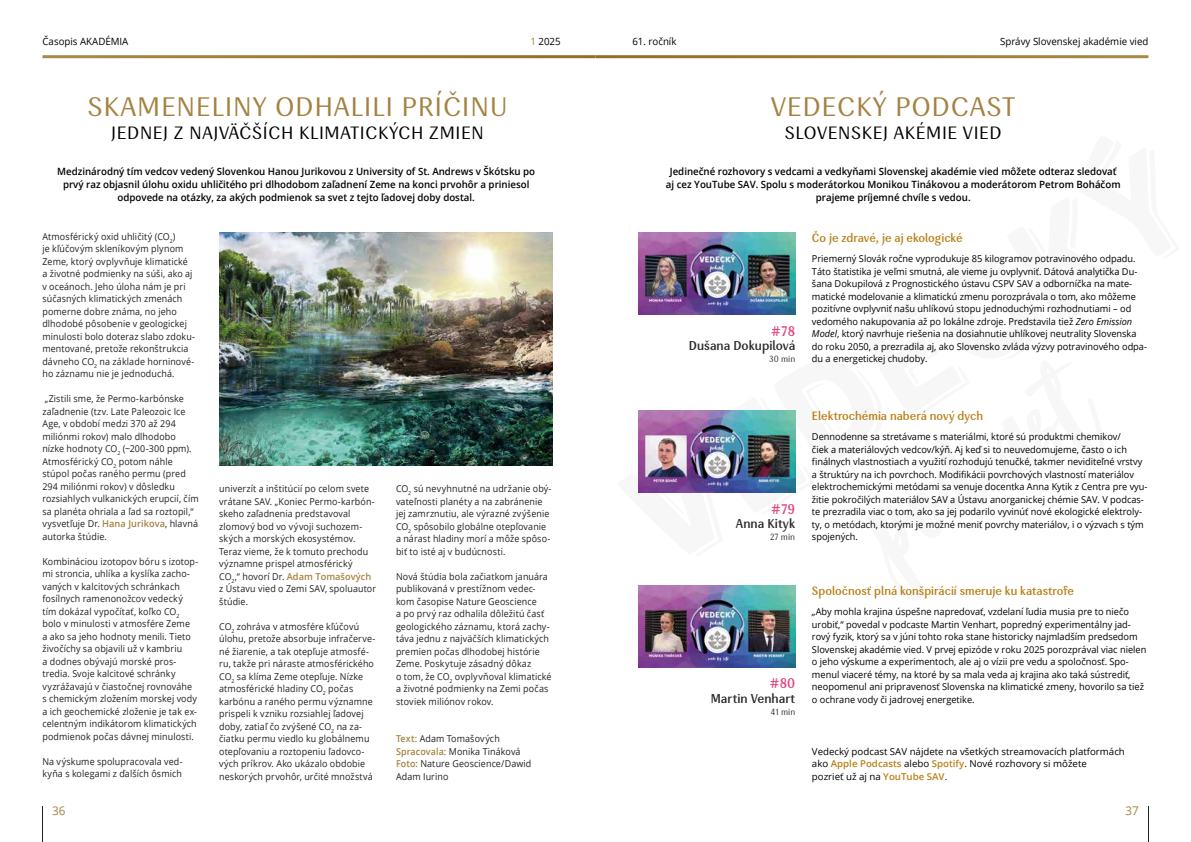
<style>
.page{position:relative;width:1191px;height:842px;background:#fff}
.page>*{position:absolute;margin:0;border:0;box-sizing:border-box;transform-origin:0 0}
.t1{font:26.7px "Enceladus";color:#a48241;scale:1.12 1}
.t2{font:17.8px "Enceladus";color:#000;scale:1.12 1}
.t3{font:600 14px "Enceladus";color:#e14681}
.t4{font:600 12.8px "Enceladus";color:#282827}
.t5{font:600 12px "Enceladus";color:#b8811a}
.t6{font:12px "Open Sans";color:#a48241}
.t7{font:600 10px/13px "Open Sans";color:#000;text-align:center}
.t8{font:10px "Open Sans";color:#000}
.t9{font:9.5px/12.5px "Open Sans";letter-spacing:.015em;color:#212121;scale:.94 1}
.t10{font:9.5px/12.5px "Open Sans";color:#000}
.t11{font:9px "Enceladus";color:#282827}
.s1{color:#a48241}
.s2{font-weight:600;color:#a48241}
.s3{font-style:italic}
.s4{font-weight:600;color:#b8811a}
</style>
<div class="page">
<hr style="left:43px;top:806px;width:1px;height:36px;background:#212121">
<hr style="left:1147px;top:806px;width:1px;height:36px;background:#212121">
<img style="left:638px;top:586px;width:157px;height:82px">
<img style="left:638px;top:410px;width:157px;height:83px">
<img style="left:638px;top:232px;width:157px;height:83px">
<img style="left:219px;top:232px;width:334px;height:233px">
<p class="t8" style="left:43px;top:34px;width:87px">Časopis AKADÉMIA</p>
<p class="t8" style="left:530px;top:34px;width:32px"><span class="s1">1</span> 2025</p>
<h1 class="t1" style="left:87px;top:90px;width:377px">SKAMENELINY ODHALILI PRÍČINU</h1>
<h2 class="t2" style="left:111px;top:122px;width:335px">JEDNEJ Z NAJVÄČŠÍCH KLIMATICKÝCH ZMIEN</h2>
<p class="t7" style="left:57px;top:164px;width:479px">Medzinárodný tím vedcov vedený Slovenkou Hanou Jurikovou z University of St. Andrews v Škótsku po prvý raz objasnil úlohu oxidu uhličitého pri dlhodobom zaľadnení Zeme na konci prvohôr a priniesol odpovede na otázky, za akých podmienok sa svet z tejto ľadovej doby dostal.</p>
<p class="t9" style="left:42px;top:230px;width:164px">Atmosférický oxid uhličitý (CO<sub>2</sub>)<br>je kľúčovým skleníkovým plynom Zeme, ktorý ovplyvňuje klimatické a životné podmienky na súši, ako aj v oceánoch. Jeho úloha nám je pri súčasných klimatických zmenách pomerne dobre známa, no jeho dlhodobé pôsobenie v geologickej minulosti bolo doteraz slabo zdoku&shy;mentované, pretože rekonštrukcia dávneho CO<sub>2</sub> na základe horninové&shy;ho záznamu nie je jednoduchá.</p>
<p class="t9" style="left:42px;top:392px;width:168px">„Zistili sme, že Permo-karbónske zaľadnenie (tzv. Late Paleozoic Ice<br>Age, v období medzi 370 až 294 miliónmi rokov) malo dlhodobo nízke hodnoty CO<sub>2</sub> (~200-300 ppm).<br>Atmosférický CO<sub>2</sub> potom náhle stúpol počas raného permu (pred<br>294 miliónmi rokov) v dôsledku rozsiahlych vulkanických erupcií, čím sa planéta ohriala a ľad sa roztopil,“ vysvetľuje Dr. <span class="s2">Hana Jurikova</span>, hlavná autorka štúdie.</p>
<p class="t9" style="left:42px;top:555px;width:167px">Kombináciou izotopov bóru s izotop&shy;mi stroncia, uhlíka a kyslíka zacho&shy;vaných v kalcitových schránkach fosílnych ramenonožcov vedecký tím dokázal vypočítať, koľko CO<sub>2 </sub>bolo v minulosti v atmosfére Zeme<br>a ako sa jeho hodnoty menili. Tieto živočíchy sa objavili už v kambriu<br>a dodnes obývajú morské pros&shy;tredia. Svoje kalcitové schránky vyzrážavajú v čiastočnej rovnováhe s chemickým zložením morskej vody a ich geochemické zloženie je tak ex&shy;celentným indikátorom klimatických podmienok počas dávnej minulosti.</p>
<p class="t9" style="left:42px;top:755px;width:151px">Na výskume spolupracovala ved&shy;kyňa s kolegami z ďalších ôsmich</p>
<p class="t9" style="left:396px;top:482px;width:167px">CO<sub>2</sub> sú nevyhnutné na udržanie obý&shy;vateľnosti planéty a na zabránenie jej zamrznutiu, ale výrazné zvýšenie CO<sub>2</sub> spôsobilo globálne otepľovanie a nárast hladiny morí a môže spôso&shy;biť to isté aj v budúcnosti.</p>
<p class="t9" style="left:396px;top:570px;width:167px">Nová štúdia bola začiatkom januára publikovaná v prestížnom vedec&shy;kom časopise Nature Geoscience<br>a po prvý raz odhalila dôležitú časť geologického záznamu, ktorá zachy&shy;táva jednu z najväčších klimatických premien počas dlhodobej histórie Zeme. Poskytuje zásadný dôkaz<br>o tom, že CO<sub>2</sub> ovplyvňoval klimatické a životné podmienky na Zemi počas stoviek miliónov rokov.</p>
<p class="t9" style="left:396px;top:732px;width:146px"><span class="s2">Text:</span> Adam Tomašových<br><span class="s2">Spracovala:</span> Monika Tináková<br><span class="s2">Foto:</span> Nature Geoscience/Dawid<br>Adam Iurino</p>
<p class="t9" style="left:219px;top:482px;width:168px">univerzít a inštitúcií po celom svete vrátane SAV. „Koniec Permo-karbón&shy;skeho zaľadnenia predstavoval zlomový bod vo vývoji suchozem&shy;ských a morských ekosystémov.<br>Teraz vieme, že k tomuto prechodu významne prispel atmosférický<br>CO<sub>2</sub>,“ hovorí Dr. <span class="s2">Adam Tomašových </span>z Ústavu vied o Zemi SAV, spoluautor štúdie.</p>
<p class="t9" style="left:219px;top:620px;width:167px">CO<sub>2</sub> zohráva v atmosfére kľúčovú úlohu, pretože absorbuje infračerve&shy;né žiarenie, a tak otepľuje atmosfé&shy;ru, takže pri náraste atmosférického CO<sub>2</sub> sa klíma Zeme otepľuje. Nízke atmosférické hladiny CO<sub>2</sub> počas karbónu a raného permu významne prispeli k vzniku rozsiahlej ľadovej doby, zatiaľ čo zvýšené CO<sub>2</sub> na za&shy;čiatku permu viedlo ku globálnemu otepľovaniu a roztopeniu ľadovco&shy;vých príkrov. Ako ukázalo obdobie neskorých prvohôr, určité množstvá</p>
<p class="t8" style="left:632px;top:34px;width:46px">61. ročník</p>
<p class="t8" style="left:1000px;top:34px;width:150px">Správy Slovenskej akadémie vied</p>
<h1 class="t1" style="left:770px;top:90px;width:221px">VEDECKÝ PODCAST</h1>
<h2 class="t2" style="left:784px;top:122px;width:196px">SLOVENSKEJ AKÉMIE VIED</h2>
<p class="t7" style="left:666px;top:164px;width:456px">Jedinečné rozhovory s vedcami a vedkyňami Slovenskej akadémie vied môžete odteraz sledovať aj cez YouTube SAV. Spolu s moderátorkou Monikou Tinákovou a moderátorom Petrom Boháčom prajeme príjemné chvíle s vedou.</p>
<h3 class="t3" style="left:771px;top:322px;width:26px">#78</h3>
<h3 class="t4" style="left:689px;top:338px;width:108px">Dušana Dokupilová</h3>
<p class="t11" style="left:769px;top:353px;width:28px">30 min</p>
<p class="t5" style="left:812px;top:230px;width:152px">Čo je zdravé, je aj ekologické</p>
<p class="t10" style="left:812px;top:252px;width:336px">Priemerný Slovák ročne vyprodukuje 85 kilogramov potravinového odpadu.<br>Táto štatistika je veľmi smutná, ale vieme ju ovplyvniť. Dátová analytička Du&shy;šana Dokupilová z Prognostického ústavu CSPV SAV a odborníčka na mate&shy;matické modelovanie a klimatickú zmenu porozprávala o tom, ako môžeme pozitívne ovplyvniť našu uhlíkovú stopu jednoduchými rozhodnutiami – od vedomého nakupovania až po lokálne zdroje. Predstavila tiež <span class="s3">Zero Emission Model</span>, ktorý navrhuje riešenia na dosiahnutie uhlíkovej neutrality Slovenska do roku 2050, a prezradila aj, ako Slovensko zvláda výzvy potravinového odpa&shy;du a energetickej chudoby.</p>
<h3 class="t3" style="left:770px;top:500px;width:26px">#79</h3>
<h3 class="t4" style="left:736px;top:516px;width:61px">Anna Kityk</h3>
<p class="t11" style="left:770px;top:531px;width:27px">27 min</p>
<p class="t5" style="left:812px;top:408px;width:173px">Elektrochémia naberá nový dych</p>
<p class="t10" style="left:812px;top:430px;width:337px">Dennodenne sa stretávame s materiálmi, ktoré sú produktmi chemikov/<br>čiek a materiálových vedcov/kýň. Aj keď si to neuvedomujeme, často o ich finálnych vlastnostiach a využití rozhodujú tenučké, takmer neviditeľné vrstvy a štruktúry na ich povrchoch. Modifikácii povrchových vlastností materiálov elektrochemickými metódami sa venuje docentka Anna Kytik z Centra pre vyu&shy;žitie pokročilých materiálov SAV a Ústavu anorganickej chémie SAV. V podcas&shy;te prezradila viac o tom, ako sa jej podarilo vyvinúť nové ekologické elektroly&shy;ty, o metódach, ktorými je možné meniť povrchy materiálov, i o výzvach s tým spojených.</p>
<h3 class="t3" style="left:769px;top:674px;width:27px">#80</h3>
<h3 class="t4" style="left:710px;top:690px;width:86px">Martin Venhart</h3>
<p class="t11" style="left:771px;top:706px;width:26px">41 min</p>
<p class="t5" style="left:812px;top:583px;width:264px">Spoločnosť plná konšpirácií smeruje ku katastrofe</p>
<p class="t10" style="left:812px;top:605px;width:336px">„Aby mohla krajina úspešne napredovať, vzdelaní ľudia musia pre to niečo urobiť,“ povedal v podcaste Martin Venhart, popredný experimentálny jad&shy;rový fyzik, ktorý sa v júni tohto roka stane historicky najmladším predsedom Slovenskej akadémie vied. V prvej epizóde v roku 2025 porozprával viac nielen o jeho výskume a experimentoch, ale aj o vízii pre vedu a spoločnosť. Spo&shy;menul viaceré témy, na ktoré by sa mala veda aj krajina ako taká sústrediť, neopomenul ani pripravenosť Slovenska na klimatické zmeny, hovorilo sa tiež o ochrane vody či jadrovej energetike.</p>
<p class="t10" style="left:812px;top:745px;width:314px">Vedecký podcast SAV nájdete na všetkých streamovacích platformách ako <span class="s4">Apple Podcasts</span> alebo <span class="s4">Spotify</span>. Nové rozhovory si môžete<br>pozrieť už aj na <span class="s4">YouTube SAV</span>.</p>
<p class="t6" style="left:52px;top:802px;width:15px">36</p>
<p class="t6" style="left:1125px;top:802px;width:15px">37</p>
</div>
